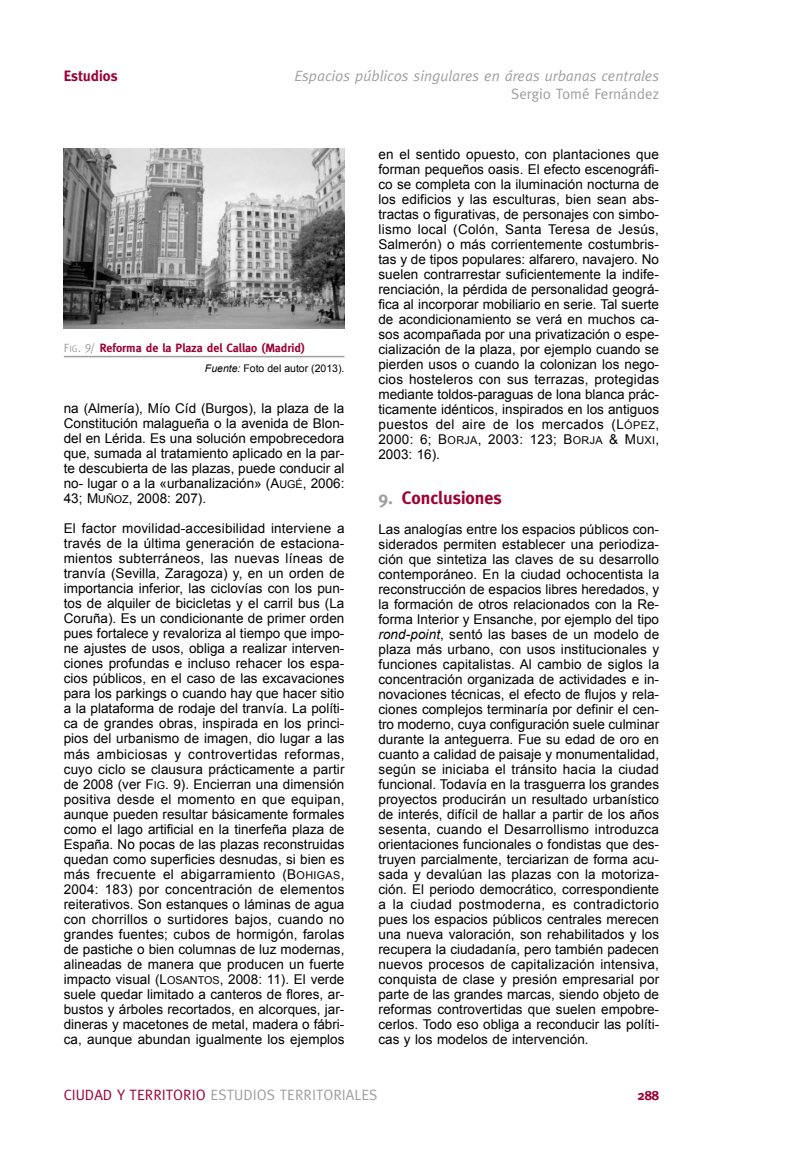
<style>
.page{position:relative;width:808px;height:1149px;background:#fff}
.page>*{position:absolute;margin:0;border:0;box-sizing:border-box;transform-origin:0 0}
.t1{font:700 18px "Meta";color:#9c0233}
.t2{font:15px "Meta";color:#9f9f9f}
.t3{font:italic 15px "Meta";color:#9f9f9f}
.t4{font:700 15px "Meta";color:#9c0233}
.t5{font:13.5px/15px "Arial";color:#000;text-align:justify}
.t6{font:13.5px/15px "Arial MT SC800";letter-spacing:.025em;color:#000}
.t7{font:13.5px "Arial MT SC800";color:#000}
.t8{font:700 13.5px "Meta";color:#9c0233}
.t9{font:700 12px "Meta";color:#9c0233}
.t10{font:10.5px "Arial";color:#000}
.s1{font-family:"Meta Caps SC800";font-weight:400;color:#9f9f9f}
.s2{font-family:"Meta Caps SC800";font-weight:400;font-size:9.6px;color:#9f9f9f}
.s3{font-style:italic}
.s4{font-family:"Arial MT SC800"}
.s5{font-family:"Arial MT SC800";font-size:10.8px}
.s6{font-size:10.8px}
.s7{font-family:"Arial"}
.s8{color:#9f9f9f}
.s9{color:#9c0233}
</style>
<div class="page">
<hr style="left:64px;top:356px;width:280px;height:1px;background:#9f9f9f">
<img style="left:64px;top:149px;width:280px;height:179px">
<p class="t4" style="left:64px;top:67px;width:55px">Estudios</p>
<p class="t3" style="left:294px;top:67px;width:366px">Espacios públicos singulares en áreas urbanas centrales</p>
<p class="t2" style="left:511px;top:85px;width:149px">Sergio Tomé Fernández</p>
<p class="t9" style="left:64px;top:340px;width:243px"><span class="s1">F</span><span class="s2">ig</span><span class="s1">. 9/</span> Reforma de la Plaza del Callao (Madrid)</p>
<p class="t10" style="left:205px;top:362px;width:141px"><span class="s3">Fuente:</span> Foto del autor (2013).</p>
<p class="t5" style="left:64px;top:401px;width:282px">na (Almería), Mío Cíd (Burgos), la plaza de la Constitución malagueña o la avenida de Blon&shy;del en Lérida. Es una solución empobrecedora que, sumada al tratamiento aplicado en la par&shy;te descubierta de las plazas, puede conducir al no- lugar o a la «urbanalización» (<span class="s4">A</span><span class="s5">UGÉ</span><span class="s4">, 2006:</span></p>
<p class="t7" style="left:64px;top:491px;width:144px">43; M<span class="s6">UÑOZ</span>, 2008: 207<span class="s7">).</span></p>
<p class="t5" style="left:64px;top:521px;width:282px">El factor movilidad-accesibilidad interviene a través de la última generación de estaciona&shy;mientos subterráneos, las nuevas líneas de tranvía (Sevilla, Zaragoza) y, en un orden de importancia inferior, las ciclovías con los pun&shy;tos de alquiler de bicicletas y el carril bus (La Coruña). Es un condicionante de primer orden pues fortalece y revaloriza al tiempo que impo&shy;ne ajustes de usos, obliga a realizar interven&shy;ciones profundas e incluso rehacer los espa&shy;cios públicos, en el caso de las excavaciones para los parkings o cuando hay que hacer sitio a la plataforma de rodaje del tranvía. La políti&shy;ca de grandes obras, inspirada en los princi&shy;pios del urbanismo de imagen, dio lugar a las más ambiciosas y controvertidas reformas, cuyo ciclo se clausura prácticamente a partir de 2008 (ver <span class="s4">F</span><span class="s5">IG</span>. 9). Encierran una dimensión positiva desde el momento en que equipan, aunque pueden resultar básicamente formales como el lago artificial en la tinerfeña plaza de España. No pocas de las plazas reconstruidas quedan como superficies desnudas, si bien es más frecuente el abigarramiento (<span class="s4">B</span><span class="s5">OHIGAS</span><span class="s4">, 2004: 183</span>) por concentración de elementos reiterativos. Son estanques o láminas de agua con chorrillos o surtidores bajos, cuando no grandes fuentes; cubos de hormigón, farolas de pastiche o bien columnas de luz modernas, alineadas de manera que producen un fuerte impacto visual (<span class="s4">L</span><span class="s5">OSANTOS</span><span class="s4">, 2008: 11</span>). El verde suele quedar limitado a canteros de flores, ar&shy;bustos y árboles recortados, en alcorques, jar&shy;dineras y macetones de metal, madera o fábri&shy;ca, aunque abundan igualmente los ejemplos</p>
<p class="t5" style="left:378px;top:146px;width:282px">en el sentido opuesto, con plantaciones que forman pequeños oasis. El efecto escenográfi&shy;co se completa con la iluminación nocturna de los edificios y las esculturas, bien sean abs&shy;tractas o figurativas, de personajes con simbo&shy;lismo local (Colón, Santa Teresa de Jesús, Salmerón) o más corrientemente costumbris&shy;tas y de tipos populares: alfarero, navajero. No suelen contrarrestar suficientemente la indife&shy;renciación, la pérdida de personalidad geográ&shy;fica al incorporar mobiliario en serie. Tal suerte de acondicionamiento se verá en muchos ca&shy;sos acompañada por una privatización o espe&shy;cialización de la plaza, por ejemplo cuando se pierden usos o cuando la colonizan los nego&shy;cios hosteleros con sus terrazas, protegidas mediante toldos-paraguas de lona blanca prác&shy;ticamente idénticos, inspirados en los antiguos puestos del aire de los mercados (<span class="s4">L</span><span class="s5">ÓPEZ</span><span class="s4">,</span></p>
<p class="t6" style="left:378px;top:431px;width:282px">2000: 6; B<span class="s6">ORJA</span>, 2003: 123; B<span class="s6">ORJA</span> &amp; M<span class="s6">UXI</span>,<br>2003: 16<span class="s7">).</span></p>
<h1 class="t1" style="left:378px;top:487px;width:125px"><span class="s8">9.</span> Conclusiones</h1>
<p class="t5" style="left:378px;top:521px;width:282px">Las analogías entre los espacios públicos con&shy;siderados permiten establecer una periodiza&shy;ción que sintetiza las claves de su desarrollo contemporáneo. En la ciudad ochocentista la reconstrucción de espacios libres heredados, y la formación de otros relacionados con la Re&shy;forma Interior y Ensanche, por ejemplo del tipo <span class="s3">rond-point</span>, sentó las bases de un modelo de plaza más urbano, con usos institucionales y funciones capitalistas. Al cambio de siglos la concentración organizada de actividades e in&shy;novaciones técnicas, el efecto de flujos y rela&shy;ciones complejos terminaría por definir el cen&shy;tro moderno, cuya configuración suele culminar durante la anteguerra. Fue su edad de oro en cuanto a calidad de paisaje y monumentalidad, según se iniciaba el tránsito hacia la ciudad funcional. Todavía en la trasguerra los grandes proyectos producirán un resultado urbanístico de interés, difícil de hallar a partir de los años sesenta, cuando el Desarrollismo introduzca orientaciones funcionales o fondistas que des&shy;truyen parcialmente, terciarizan de forma acu&shy;sada y devalúan las plazas con la motoriza&shy;ción. El periodo democrático, correspondiente a la ciudad postmoderna, es contradictorio pues los espacios públicos centrales merecen una nueva valoración, son rehabilitados y los recupera la ciudadanía, pero también padecen nuevos procesos de capitalización intensiva, conquista de clase y presión empresarial por parte de las grandes marcas, siendo objeto de reformas controvertidas que suelen empobre&shy;cerlos. Todo eso obliga a reconducir las políti&shy;cas y los modelos de intervención.</p>
<p class="t2" style="left:64px;top:1085px;width:315px"><span class="s9">CIUDAD Y TERRITORIO</span> ESTUDIOS TERRITORIALES</p>
<p class="t8" style="left:637px;top:1086px;width:23px">288</p>
</div>
